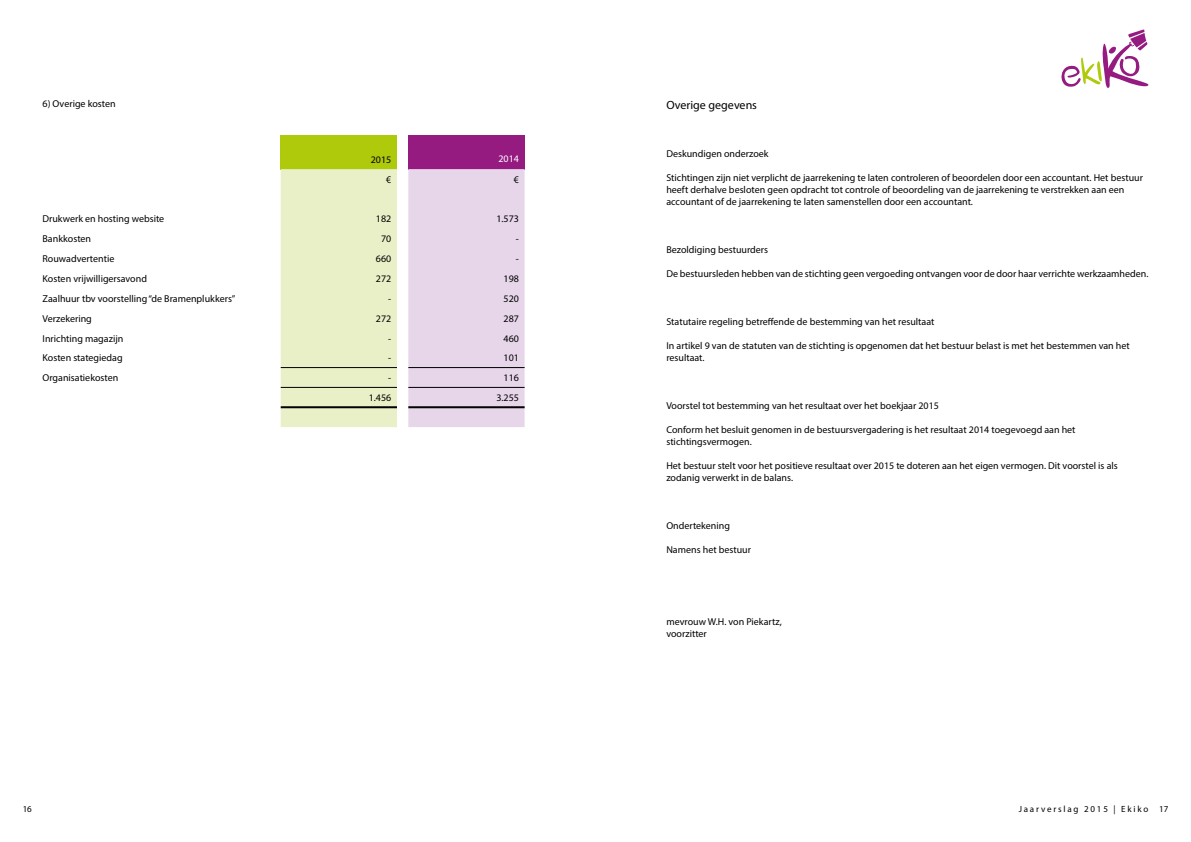
<style>
.page{position:relative;width:1191px;height:842px;background:#fff}
.page>*{position:absolute;margin:0;border:0;box-sizing:border-box;transform-origin:0 0}
.t1{font:12px "Myriad Pro";color:#000}
.t2{font:10px/12px "Myriad Pro";color:#000}
.t3{font:10px "Myriad Pro";color:#fff}
.t4{font:10px "Frutiger Next LT";color:#000}
.t5{font:9px "Myriad Pro";letter-spacing:.2em;color:#000}
</style>
<div class="page">
<svg style="left:1061px;top:29px;width:88px;height:59px"></svg>
<div style="left:281px;top:135px;width:116px;height:34px;background:#afca0b"></div>
<div style="left:408px;top:135px;width:116px;height:34px;background:#951b81"></div>
<div style="left:281px;top:169px;width:116px;height:258px;background:#e9efc6"></div>
<div style="left:408px;top:169px;width:116px;height:258px;background:#e7d5ea"></div>
<hr style="left:408px;top:367px;width:116px;height:1px;background:#000">
<hr style="left:281px;top:367px;width:116px;height:1px;background:#000">
<hr style="left:281px;top:387px;width:116px;height:1px;background:#000">
<hr style="left:281px;top:406px;width:116px;height:2px;background:#000">
<hr style="left:408px;top:387px;width:116px;height:1px;background:#000">
<hr style="left:408px;top:406px;width:116px;height:2px;background:#000">
<p class="t2" style="left:43px;top:98px;width:75px">6) Overige kosten</p>
<p class="t2" style="left:371px;top:153px;width:22px">2015</p>
<p class="t3" style="left:498px;top:152px;width:22px">2014</p>
<p class="t4" style="left:386px;top:174px;width:7px">€</p>
<p class="t4" style="left:513px;top:174px;width:7px">€</p>
<p class="t2" style="left:43px;top:213px;width:123px">Drukwerk en hosting website</p>
<p class="t2" style="left:376px;top:213px;width:17px">182</p>
<p class="t2" style="left:496px;top:213px;width:24px">1.573</p>
<p class="t2" style="left:43px;top:233px;width:50px">Bankkosten</p>
<p class="t2" style="left:381px;top:233px;width:12px">70</p>
<p class="t2" style="left:516px;top:233px;width:5px">-</p>
<p class="t2" style="left:43px;top:253px;width:73px">Rouwadvertentie</p>
<p class="t2" style="left:376px;top:253px;width:17px">660</p>
<p class="t2" style="left:516px;top:253px;width:5px">-</p>
<p class="t2" style="left:43px;top:272px;width:106px">Kosten vrijwilligersavond</p>
<p class="t2" style="left:376px;top:272px;width:17px">272</p>
<p class="t2" style="left:503px;top:272px;width:17px">198</p>
<p class="t2" style="left:43px;top:292px;width:194px">Zaalhuur tbv voorstelling “de Bramenplukkers”</p>
<p class="t2" style="left:388px;top:292px;width:5px">-</p>
<p class="t2" style="left:503px;top:292px;width:17px">520</p>
<p class="t2" style="left:43px;top:312px;width:51px">Verzekering</p>
<p class="t2" style="left:376px;top:312px;width:17px">272</p>
<p class="t2" style="left:503px;top:312px;width:17px">287</p>
<p class="t2" style="left:43px;top:332px;width:82px">Inrichting magazijn</p>
<p class="t2" style="left:388px;top:332px;width:5px">-</p>
<p class="t2" style="left:503px;top:332px;width:17px">460</p>
<p class="t2" style="left:43px;top:352px;width:82px">Kosten stategiedag</p>
<p class="t2" style="left:388px;top:352px;width:5px">-</p>
<p class="t2" style="left:503px;top:352px;width:17px">101</p>
<p class="t2" style="left:43px;top:372px;width:77px">Organisatiekosten</p>
<p class="t2" style="left:388px;top:372px;width:5px">-</p>
<p class="t2" style="left:503px;top:372px;width:17px">116</p>
<p class="t2" style="left:369px;top:391px;width:24px">1.456</p>
<p class="t2" style="left:496px;top:391px;width:24px">3.255</p>
<p class="t5" style="left:23px;top:803px;width:11px">16</p>
<p class="t1" style="left:666px;top:97px;width:92px">Overige gegevens</p>
<p class="t2" style="left:666px;top:147px;width:104px">Deskundigen onderzoek</p>
<p class="t2" style="left:666px;top:171px;width:478px">Stichtingen zijn niet verplicht de jaarrekening te laten controleren of beoordelen door een accountant. Het bestuur heeft derhalve besloten geen opdracht tot controle of beoordeling van de jaarrekening te verstrekken aan een accountant of de jaarrekening te laten samenstellen door een accountant.</p>
<p class="t2" style="left:666px;top:243px;width:103px">Bezoldiging bestuurders</p>
<p class="t2" style="left:666px;top:267px;width:483px">De bestuursleden hebben van de stichting geen vergoeding ontvangen voor de door haar verrichte werkzaamheden.</p>
<p class="t2" style="left:666px;top:315px;width:269px">Statutaire regeling betreffende de bestemming van het resultaat</p>
<p class="t2" style="left:666px;top:339px;width:465px">In artikel 9 van de statuten van de stichting is opgenomen dat het bestuur belast is met het bestemmen van het resultaat.</p>
<p class="t2" style="left:666px;top:399px;width:274px">Voorstel tot bestemming van het resultaat over het boekjaar 2015</p>
<p class="t2" style="left:666px;top:423px;width:411px">Conform het besluit genomen in de bestuursvergadering is het resultaat 2014 toegevoegd aan het stichtingsvermogen.</p>
<p class="t2" style="left:666px;top:459px;width:453px">Het bestuur stelt voor het positieve resultaat over 2015 te doteren aan het eigen vermogen. Dit voorstel is als zodanig verwerkt in de balans.</p>
<p class="t2" style="left:666px;top:519px;width:65px">Ondertekening</p>
<p class="t2" style="left:666px;top:543px;width:86px">Namens het bestuur</p>
<p class="t2" style="left:666px;top:615px;width:117px">mevrouw W.H. von Piekartz, voorzitter</p>
<p class="t5" style="left:1018px;top:803px;width:151px">Jaarverslag 2015 | Ekiko 17</p>
</div>
